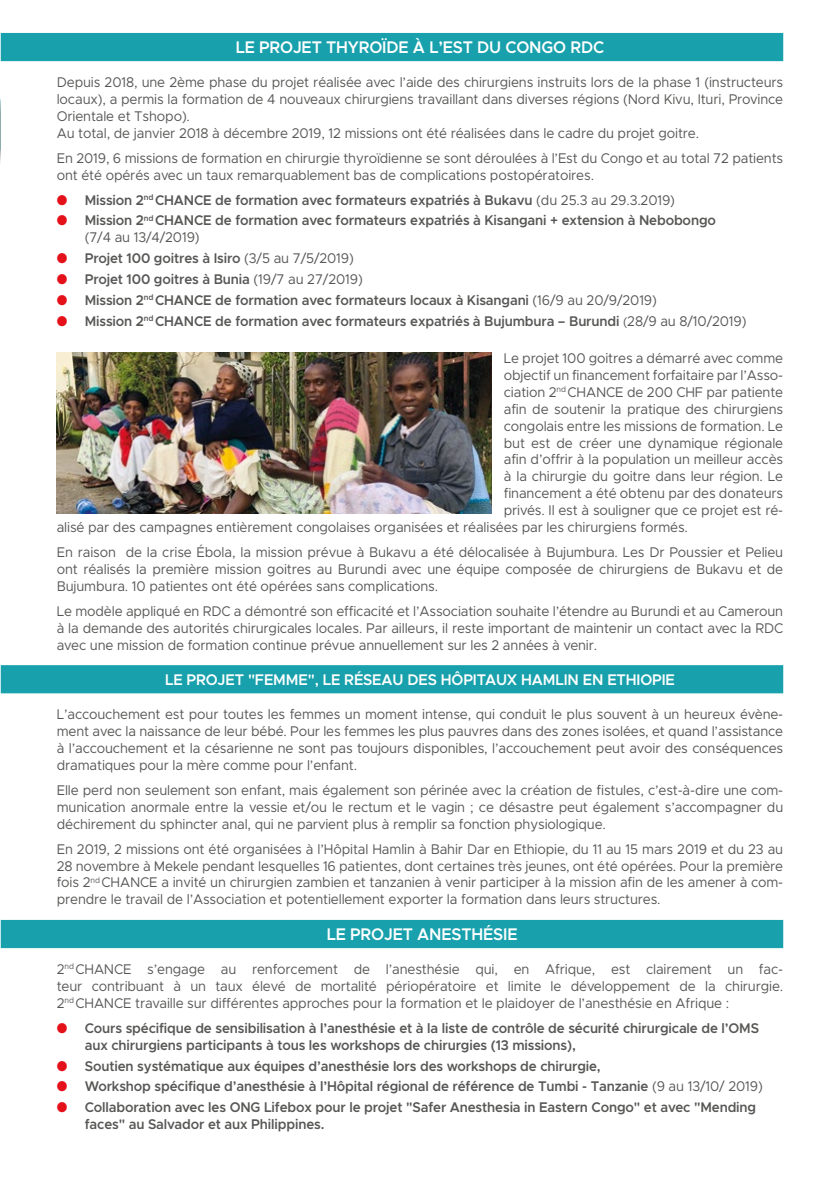
<style>
.page{position:relative;width:840px;height:1191px;background:#fff}
.page>*{position:absolute;margin:0;border:0;box-sizing:border-box;transform-origin:0 0}
.TITRE_BLANC_BANDEAU{font:600 17px "Metropolis";letter-spacing:-.01em;color:#fff;scale:.95 1}
.TITRE_BLANC_BANDEAU-2{font:600 15.6px "Metropolis";letter-spacing:-.01em;color:#fff;scale:.95 1}
.texte_courant{font:14px/17px "Metropolis";letter-spacing:-.01em;color:#575756;text-align:justify;scale:.95 1}
.t1{font:600 14px/17px "Metropolis";letter-spacing:-.01em;color:#575756;scale:.95 1}
.s1{color:#e4101a}
.s2{font-weight:400}
.s3{font-weight:400;font-size:12.6px}
</style>
<div class="page">
<div style="left:1px;top:33px;width:781px;height:28px;background:#18a1ad"></div>
<div style="left:1px;top:665px;width:781px;height:28px;background:#18a1ad"></div>
<div style="left:1px;top:920px;width:781px;height:28px;background:#18a1ad"></div>
<img style="left:57px;top:352px;width:434px;height:161px">
<p class="TITRE_BLANC_BANDEAU" style="left:235px;top:37px;width:389px">LE PROJET THYROÏDE À L’EST DU CONGO RDC</p>
<p class="texte_courant" style="left:57px;top:74px;width:765px">Depuis 2018, une 2ème phase du projet réalisée avec l’aide des chirurgiens instruits lors de la phase 1 (instructeurs locaux), a permis la formation de 4 nouveaux chirurgiens travaillant dans diverses régions (Nord Kivu, Ituri, Province Orientale et Tshopo).</p>
<p class="texte_courant" style="left:57px;top:124px;width:677px">Au total, de janvier 2018 à décembre 2019, 12 missions ont été réalisées dans le cadre du projet goitre.</p>
<p class="texte_courant" style="left:57px;top:149px;width:765px">En 2019, 6 missions de formation en chirurgie thyroïdienne se sont déroulées à l’Est du Congo et au total 72 patients ont été opérés avec un taux remarquablement bas de complications postopératoires.</p>
<p class="t1" style="left:57px;top:191px;width:652px"><span class="s1">●</span> Mission 2<sup>nd</sup> CHANCE de formation avec formateurs expatriés à Bukavu <span class="s2">(du 25.3 au 29.3.2019)</span></p>
<p class="t1" style="left:85px;top:212px;width:665px;text-indent:-28px"><span class="s1">●</span> Mission 2<sup>nd</sup> CHANCE de formation avec formateurs expatriés à Kisangani + extension à Nebobongo <span class="s2">(7/4 au 13/4/2019)</span></p>
<p class="t1" style="left:57px;top:250px;width:314px"><span class="s1">●</span> Projet 100 goitres à Isiro <span class="s2">(3/5 au 7/5/2019)</span></p>
<p class="t1" style="left:57px;top:271px;width:323px"><span class="s1">●</span> Projet 100 goitres à Bunia <span class="s2">(19/7 au 27/2019)</span></p>
<p class="t1" style="left:57px;top:292px;width:633px"><span class="s1">●</span> Mission 2<sup>nd</sup> CHANCE de formation avec formateurs locaux à Kisangani <span class="s2">(16/9 au 20/9/2019)</span></p>
<p class="t1" style="left:57px;top:313px;width:727px"><span class="s1">●</span> Mission 2<sup>nd</sup> CHANCE de formation avec formateurs expatriés à Bujumbura – Burundi <span class="s3">(</span><span class="s2">28/9 au 8/10/2019)</span></p>
<p class="texte_courant" style="left:503px;top:349px;width:295px">Le projet 100 goitres a démarré avec comme</p>
<p class="texte_courant" style="left:503px;top:366px;width:295px">objectif un financement forfaitaire par l’Asso-</p>
<p class="texte_courant" style="left:503px;top:383px;width:295px">ciation 2<sup>nd</sup> CHANCE de 200 CHF par patiente</p>
<p class="texte_courant" style="left:503px;top:400px;width:295px">afin de soutenir la pratique des chirurgiens</p>
<p class="texte_courant" style="left:503px;top:417px;width:295px">congolais entre les missions de formation. Le</p>
<p class="texte_courant" style="left:503px;top:434px;width:295px">but est de créer une dynamique régionale</p>
<p class="texte_courant" style="left:503px;top:451px;width:295px">afin d’offrir à la population un meilleur accès</p>
<p class="texte_courant" style="left:503px;top:468px;width:295px">à la chirurgie du goitre dans leur région. Le</p>
<p class="texte_courant" style="left:503px;top:485px;width:295px">financement a été obtenu par des donateurs</p>
<p class="texte_courant" style="left:503px;top:502px;width:295px">privés. Il est à souligner que ce projet est ré-</p>
<p class="texte_courant" style="left:57px;top:519px;width:665px">alisé par des campagnes entièrement congolaises organisées et réalisées par les chirurgiens formés.</p>
<p class="texte_courant" style="left:57px;top:544px;width:765px">En raison de la crise Ébola, la mission prévue à Bukavu a été délocalisée à Bujumbura. Les Dr Poussier et Pelieu ont réalisés la première mission goitres au Burundi avec une équipe composée de chirurgiens de Bukavu et de Bujumbura. 10 patientes ont été opérées sans complications.</p>
<p class="texte_courant" style="left:57px;top:602px;width:765px">Le modèle appliqué en RDC a démontré son efficacité et l’Association souhaite l’étendre au Burundi et au Cameroun à la demande des autorités chirurgicales locales. Par ailleurs, il reste important de maintenir un contact avec la RDC avec une mission de formation continue prévue annuellement sur les 2 années à venir.</p>
<p class="TITRE_BLANC_BANDEAU-2" style="left:165px;top:670px;width:538px">LE PROJET "FEMME", LE RÉSEAU DES HÔPITAUX HAMLIN EN ETHIOPIE</p>
<p class="texte_courant" style="left:57px;top:706px;width:765px">L’accouchement est pour toutes les femmes un moment intense, qui conduit le plus souvent à un heureux évène&shy;ment avec la naissance de leur bébé. Pour les femmes les plus pauvres dans des zones isolées, et quand l’assistance à l’accouchement et la césarienne ne sont pas toujours disponibles, l’accouchement peut avoir des conséquences dramatiques pour la mère comme pour l’enfant.</p>
<p class="texte_courant" style="left:57px;top:781px;width:765px">Elle perd non seulement son enfant, mais également son périnée avec la création de fistules, c’est-à-dire une com&shy;munication anormale entre la vessie et/ou le rectum et le vagin ; ce désastre peut également s’accompagner du déchirement du sphincter anal, qui ne parvient plus à remplir sa fonction physiologique.</p>
<p class="texte_courant" style="left:57px;top:840px;width:765px">En 2019, 2 missions ont été organisées à l’Hôpital Hamlin à Bahir Dar en Ethiopie, du 11 au 15 mars 2019 et du 23 au 28 novembre à Mekele pendant lesquelles 16 patientes, dont certaines très jeunes, ont été opérées. Pour la première fois 2<sup>nd</sup> CHANCE a invité un chirurgien zambien et tanzanien à venir participer à la mission afin de les amener à com&shy;prendre le travail de l’Association et potentiellement exporter la formation dans leurs structures.</p>
<p class="TITRE_BLANC_BANDEAU" style="left:326px;top:923px;width:202px">LE PROJET ANESTHÉSIE</p>
<p class="texte_courant" style="left:57px;top:960px;width:765px">2<sup>nd</sup> CHANCE s’engage au renforcement de l’anesthésie qui, en Afrique, est clairement un fac&shy;teur contribuant à un taux élevé de mortalité périopératoire et limite le développement de la chirurgie.<br>2<sup>nd</sup> CHANCE travaille sur différentes approches pour la formation et le plaidoyer de l’anesthésie en Afrique :</p>
<p class="t1" style="left:85px;top:1019px;width:711px;text-indent:-28px"><span class="s1">●</span> Cours spécifique de sensibilisation à l’anesthésie et à la liste de contrôle de sécurité chirurgicale de l’OMS aux chirurgiens participants à tous les workshops de chirurgies (13 missions),</p>
<p class="t1" style="left:57px;top:1057px;width:574px"><span class="s1">●</span> Soutien systématique aux équipes d’anesthésie lors des workshops de chirurgie,</p>
<p class="t1" style="left:57px;top:1078px;width:744px"><span class="s1">●</span> Workshop spécifique d’anesthésie à l’Hôpital régional de référence de Tumbi - Tanzanie <span class="s2">(9 au 13/10/ 2019)</span></p>
<p class="t1" style="left:85px;top:1099px;width:708px;text-indent:-28px"><span class="s1">●</span> Collaboration avec les ONG Lifebox pour le projet "Safer Anesthesia in Eastern Congo" et avec "Mending faces" au Salvador et aux Philippines.</p>
</div>
